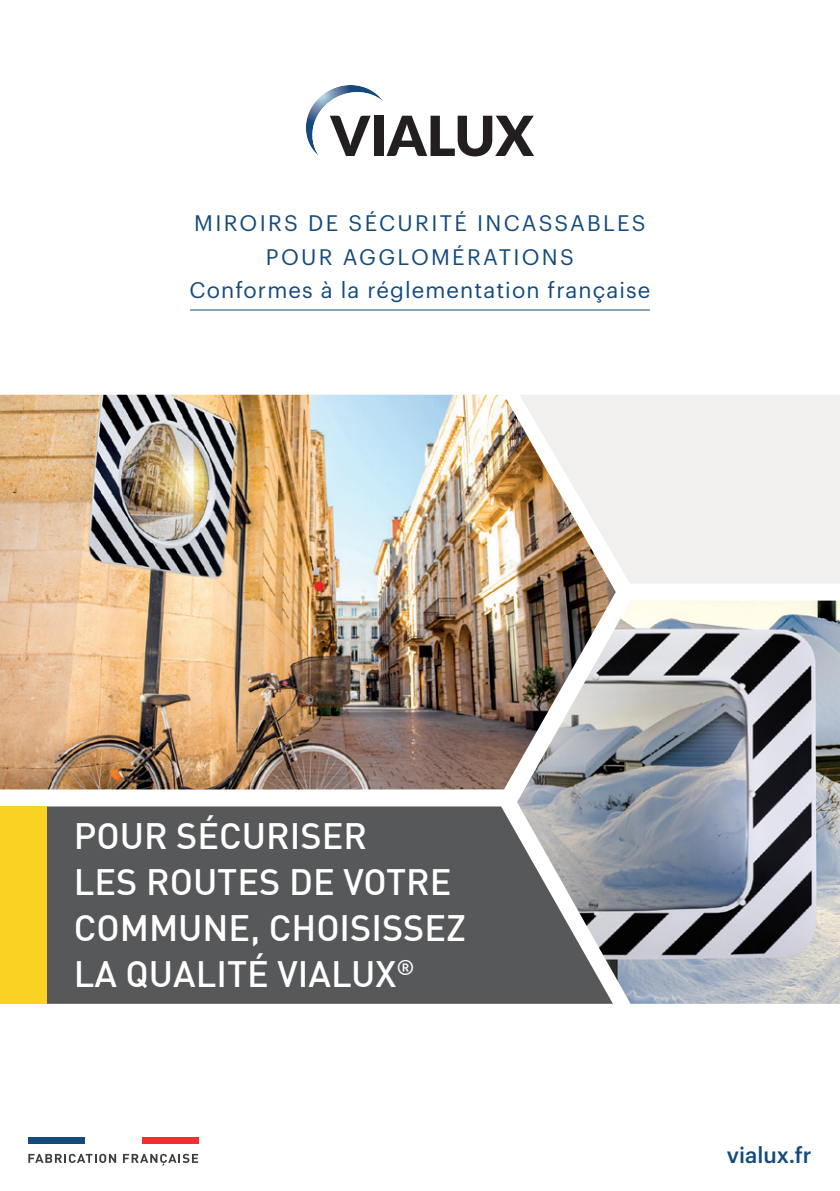
<style>
.page{position:relative;width:840px;height:1191px;background:#fff}
.page>*{position:absolute;margin:0;border:0;box-sizing:border-box;transform-origin:0 0}
.t1{font:500 36px/46px "DIN Pro";color:#fff}
.t2{font:22px/33.4px "Graphik";letter-spacing:.09em;color:#144a7c;text-align:center}
.t3{font:500 22px "Graphik";color:#144a7c}
</style>
<div class="page">
<svg style="left:306px;top:85px;width:227px;height:71px"></svg>
<svg style="left:28px;top:1153px;width:88px;height:10px"></svg>
<svg style="left:123px;top:1153px;width:75px;height:12px"></svg>
<div style="left:28px;top:1137px;width:57px;height:6px;background:#144a7c"></div>
<div style="left:142px;top:1137px;width:56px;height:6px;background:#ee3033"></div>
<div style="left:46px;top:806px;width:470px;height:197px;background:#57585a"></div>
<div style="left:615px;top:395px;width:224px;height:188px;background:#f1f0ef"></div>
<div style="left:0;top:806px;width:46px;height:197px;background:#fad222"></div>
<img style="left:0;top:395px;width:615px;height:394px">
<hr style="left:190px;top:309px;width:459px;height:1px;background:#144a7c">
<img style="left:516px;top:600px;width:323px;height:403px">
<p class="t2" style="left:189px;top:207px;width:462px">MIROIRS DE SÉCURITÉ INCASSABLES<br>POUR AGGLOMÉRATIONS<br>Conformes à la réglementation française</p>
<h1 class="t1" style="left:74px;top:812px;width:393px">POUR SÉCURISER<br>LES ROUTES DE VOTRE<br>COMMUNE, CHOISISSEZ<br>LA QUALITÉ VIALUX<sup>®</sup></h1>
<p class="t3" style="left:726px;top:1145px;width:86px">vialux.fr</p>
</div>
